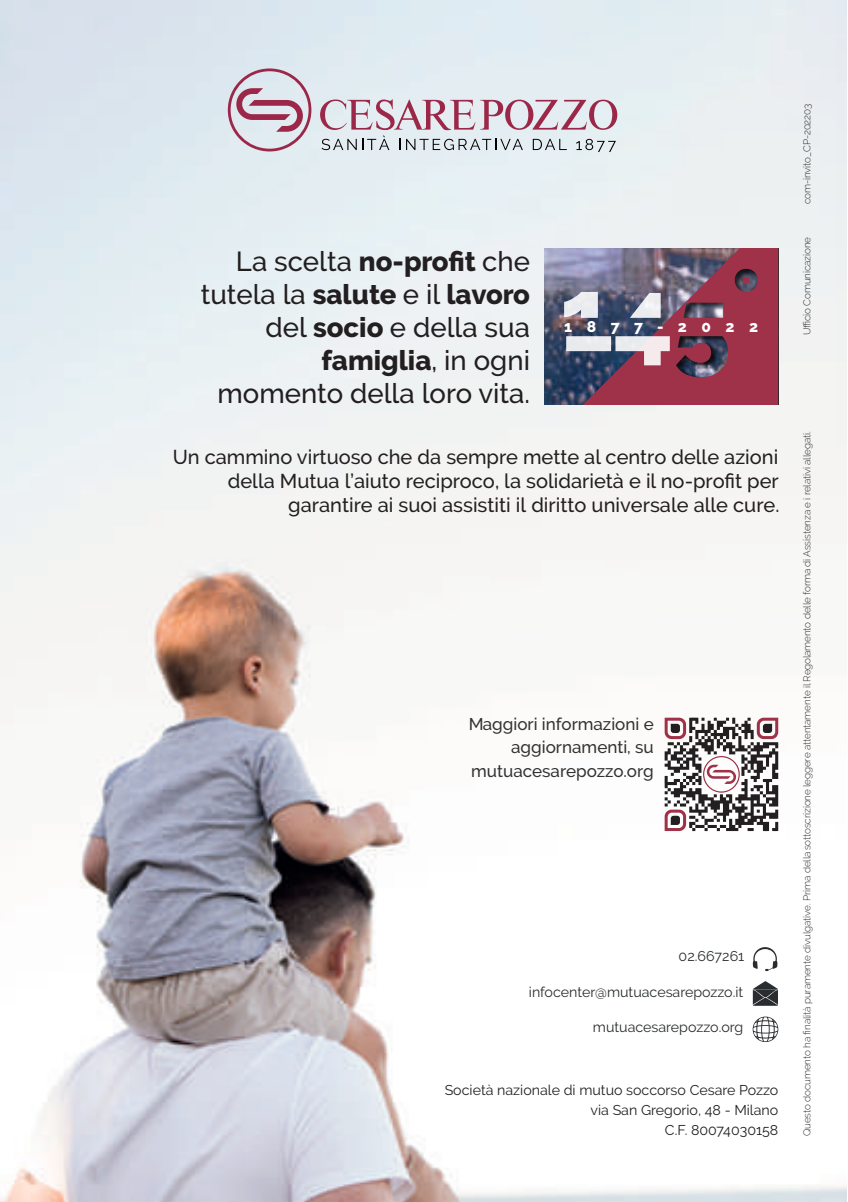
<style>
.page{position:relative;width:848px;height:1202px;background:#fff}
.page>*{position:absolute;margin:0;border:0;box-sizing:border-box;transform-origin:0 0}
.t1{font:500 27.4px/33px "Raleway";color:#231f20;text-align:right}
.t2{font:500 20px/24px "Raleway";color:#231f20;text-align:right}
.t3{font:500 17px/23.2px "Raleway";color:#000001;text-align:right}
.t4{font:800 15.6px "Raleway";letter-spacing:.93em;color:#fff}
.t5{font:14.2px/19.8px "Raleway";color:#231f20;text-align:right}
.t6{font:14.2px "Raleway";color:#292d2f}
.t7{font:300 10px "Raleway";letter-spacing:-.015em;color:#292d2f}
.s1{font-weight:800}
</style>
<div class="page">
<img style="left:0;top:0;width:846px;height:1202px">
<svg style="left:228px;top:68px;width:83px;height:83px"></svg>
<svg style="left:320px;top:99px;width:297px;height:31px"></svg>
<svg style="left:321px;top:136px;width:68px;height:14px"></svg>
<svg style="left:400px;top:139px;width:123px;height:11px"></svg>
<svg style="left:533px;top:139px;width:34px;height:11px"></svg>
<svg style="left:576px;top:139px;width:40px;height:13px"></svg>
<svg style="left:752px;top:981px;width:26px;height:25px"></svg>
<svg style="left:752px;top:947px;width:25px;height:24px"></svg>
<svg style="left:752px;top:1016px;width:26px;height:26px"></svg>
<svg style="left:544px;top:249px;width:234px;height:155px"></svg>
<svg style="left:664px;top:718px;width:114px;height:113px"></svg>
<h1 class="t1" style="left:201px;top:245px;width:331px">La scelta <span class="s1">no-profit</span> che tutela la <span class="s1">salute</span> e il <span class="s1">lavoro </span>del <span class="s1">socio</span> e della sua <span class="s1">famiglia</span>, in ogni momento della loro vita.</h1>
<h3 class="t4" style="left:564px;top:317px;width:196px">1877-2022</h3>
<h2 class="t2" style="left:173px;top:444px;width:608px">Un cammino virtuoso che da sempre mette al centro delle azioni della Mutua l’aiuto reciproco, la solidarietà e il no-profit per garantire ai suoi assistiti il diritto universale alle cure.</h2>
<h3 class="t3" style="left:468px;top:712px;width:187px">Maggiori informazioni e aggiornamenti, su mutuacesarepozzo.org</h3>
<h3 class="t6" style="left:678px;top:948px;width:67px">02.667261</h3>
<h3 class="t6" style="left:529px;top:983px;width:216px">infocenter@mutuacesarepozzo.it</h3>
<h3 class="t6" style="left:593px;top:1019px;width:152px">mutuacesarepozzo.org</h3>
<h3 class="t5" style="left:444px;top:1080px;width:335px">Società nazionale di mutuo soccorso Cesare Pozzo via San Gregorio, 48 - Milano<br>C.F. 80074030158</h3>
<p class="t7" style="left:801px;top:204px;width:102px;rotate:-90deg">com-invito_CP-202203</p>
<p class="t7" style="left:801px;top:335px;width:100px;rotate:-90deg">Ufficio Comunicazione</p>
<p class="t7" style="left:801px;top:1136px;width:706px;rotate:-90deg">Questo documento ha finalità puramente divulgative. Prima dellasottoscrizione leggere attentamente il Regolamento delle forma di Assistenza e i relativi allegati.</p>
</div>
